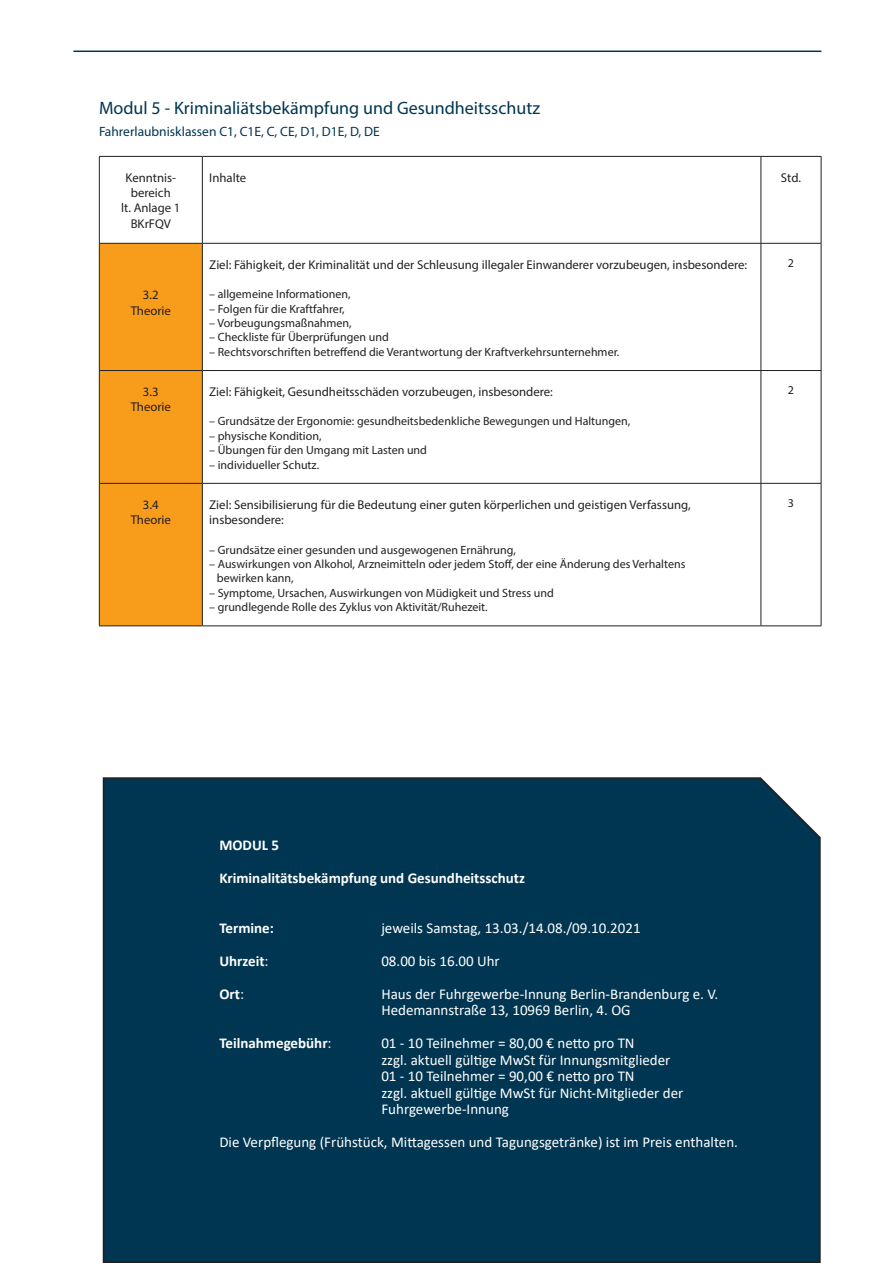
<style>
.page{position:relative;width:893px;height:1263px;background:#fff}
.page>*{position:absolute;margin:0;border:0;box-sizing:border-box;transform-origin:0 0}
.t1{font:18px "Myriad Pro";color:#003651}
.t2{font:15px/16.5px "Calibri";color:#fff}
.t3{font:700 15px "Calibri";color:#fff}
.t4{font:13.5px "Myriad Pro";color:#003651}
.t5{font:12.75px/15.3px "Myriad Pro";color:#231f20;text-align:center}
.t6{font:12px/14.4px "Myriad Pro";color:#231f20}
.s1{font-weight:400}
</style>
<div class="page">
<hr style="left:73px;top:51px;width:748px;height:1px;background:#003651">
<div style="left:100px;top:244px;width:102px;height:381px;background:#f89c1c"></div>
<hr style="left:202px;top:156px;width:559px;height:1px;background:#231f20">
<hr style="left:202px;top:157px;width:1px;height:86px;background:#231f20">
<hr style="left:761px;top:156px;width:60px;height:1px;background:#231f20">
<hr style="left:761px;top:157px;width:1px;height:86px;background:#231f20">
<hr style="left:821px;top:157px;width:1px;height:86px;background:#231f20">
<hr style="left:202px;top:243px;width:559px;height:1px;background:#231f20">
<hr style="left:761px;top:243px;width:60px;height:1px;background:#231f20">
<hr style="left:99px;top:157px;width:1px;height:86px;background:#231f20">
<hr style="left:99px;top:156px;width:103px;height:1px;background:#231f20">
<hr style="left:99px;top:244px;width:1px;height:126px;background:#231f20">
<hr style="left:99px;top:243px;width:103px;height:1px;background:#231f20">
<hr style="left:202px;top:244px;width:1px;height:126px;background:#231f20">
<hr style="left:761px;top:244px;width:1px;height:126px;background:#231f20">
<hr style="left:821px;top:244px;width:1px;height:126px;background:#231f20">
<hr style="left:99px;top:371px;width:1px;height:112px;background:#231f20">
<hr style="left:99px;top:484px;width:1px;height:141px;background:#231f20">
<hr style="left:202px;top:371px;width:1px;height:112px;background:#231f20">
<hr style="left:202px;top:484px;width:1px;height:141px;background:#231f20">
<hr style="left:761px;top:371px;width:1px;height:112px;background:#231f20">
<hr style="left:821px;top:371px;width:1px;height:112px;background:#231f20">
<hr style="left:761px;top:484px;width:1px;height:141px;background:#231f20">
<hr style="left:821px;top:484px;width:1px;height:141px;background:#231f20">
<hr style="left:99px;top:370px;width:103px;height:1px;background:#231f20">
<hr style="left:99px;top:483px;width:103px;height:1px;background:#231f20">
<hr style="left:99px;top:625px;width:103px;height:1px;background:#231f20">
<hr style="left:202px;top:370px;width:559px;height:1px;background:#231f20">
<hr style="left:761px;top:370px;width:60px;height:1px;background:#231f20">
<hr style="left:202px;top:483px;width:559px;height:1px;background:#231f20">
<hr style="left:761px;top:483px;width:60px;height:1px;background:#231f20">
<hr style="left:202px;top:625px;width:559px;height:1px;background:#231f20">
<hr style="left:761px;top:625px;width:60px;height:1px;background:#231f20">
<div style="left:102px;top:777px;width:719px;height:486px;background:#003651"></div>
<h1 class="t1" style="left:99px;top:97px;width:442px">Modul 5 - Kriminaliätsbekämpfung und Gesundheitsschutz</h1>
<p class="t4" style="left:99px;top:123px;width:282px">Fahrerlaubnisklassen C1, C1E, C, CE, D1, D1E, D, DE</p>
<p class="t5" style="left:121px;top:170px;width:61px">Kenntnis&shy;bereich<br>lt. Anlage 1<br>BKrFQV</p>
<p class="t5" style="left:209px;top:169px;width:39px">Inhalte</p>
<p class="t5" style="left:781px;top:169px;width:22px">Std.</p>
<p class="t5" style="left:131px;top:287px;width:42px">3.2<br>Theorie</p>
<p class="t5" style="left:209px;top:256px;width:539px">Ziel: Fähigkeit, der Kriminalität und der Schleusung illegaler Einwanderer vorzubeugen, insbesondere:</p>
<p class="t6" style="left:209px;top:287px;width:143px">– allgemeine Informationen,</p>
<p class="t6" style="left:209px;top:301px;width:137px">– Folgen für die Kraftfahrer,</p>
<p class="t6" style="left:209px;top:316px;width:144px">– Vorbeugungsmaßnahmen,</p>
<p class="t6" style="left:209px;top:330px;width:181px">– Checkliste für Überprüfungen und</p>
<p class="t6" style="left:209px;top:344px;width:412px">– Rechtsvorschriften betreffend die Verantwortung der Kraftverkehrsunternehmer.</p>
<p class="t5" style="left:131px;top:384px;width:42px">3.3<br>Theorie</p>
<p class="t5" style="left:209px;top:384px;width:345px">Ziel: Fähigkeit, Gesundheitsschäden vorzubeugen, insbesondere:</p>
<p class="t6" style="left:209px;top:414px;width:423px">– Grundsätze der Ergonomie: gesundheitsbedenkliche Bewegungen und Haltungen,</p>
<p class="t6" style="left:209px;top:428px;width:114px">– physische Kondition,</p>
<p class="t6" style="left:209px;top:443px;width:219px">– Übungen für den Umgang mit Lasten und</p>
<p class="t6" style="left:209px;top:457px;width:111px">– individueller Schutz.</p>
<p class="t5" style="left:131px;top:497px;width:42px">3.4<br>Theorie</p>
<p class="t5" style="left:209px;top:496px;width:483px;text-align:left">Ziel: Sensibilisierung für die Bedeutung einer guten körperlichen und geistigen Verfassung, insbesondere:</p>
<p class="t6" style="left:209px;top:542px;width:308px">– Grundsätze einer gesunden und ausgewogenen Ernährung,</p>
<p class="t6" style="left:217px;top:556px;width:470px;text-indent:-8px">– Auswirkungen von Alkohol, Arzneimitteln oder jedem Stoff, der eine Änderung des Verhaltens bewirken kann,</p>
<p class="t6" style="left:209px;top:585px;width:346px">– Symptome, Ursachen, Auswirkungen von Müdigkeit und Stress und</p>
<p class="t6" style="left:209px;top:600px;width:280px">– grundlegende Rolle des Zyklus von Aktivität/Ruhezeit.</p>
<p class="t6" style="left:788px;top:256px;width:8px">2</p>
<p class="t6" style="left:788px;top:383px;width:8px">2</p>
<p class="t6" style="left:788px;top:496px;width:8px">3</p>
<p class="t3" style="left:219px;top:835px;width:61px">MODUL 5</p>
<p class="t3" style="left:219px;top:868px;width:307px">Kriminalitätsbekämpfung und Gesundheitsschutz</p>
<p class="t3" style="left:219px;top:917px;width:56px">Termine:</p>
<p class="t2" style="left:381px;top:919px;width:261px">jeweils Samstag, 13.03./14.08./09.10.2021</p>
<p class="t3" style="left:219px;top:950px;width:51px">Uhrzeit<span class="s1">:</span></p>
<p class="t2" style="left:381px;top:952px;width:120px">08.00 bis 16.00 Uhr</p>
<p class="t3" style="left:219px;top:983px;width:26px">Ort<span class="s1">:</span></p>
<p class="t2" style="left:381px;top:985px;width:338px">Haus der Fuhrgewerbe-Innung Berlin-Brandenburg e. V.<br>Hedemannstraße 13, 10969 Berlin, 4. OG</p>
<p class="t3" style="left:219px;top:1033px;width:114px">Teilnahmegebühr<span class="s1">:</span></p>
<p class="t2" style="left:381px;top:1035px;width:304px">01 - 10 Teilnehmer = 80,00 € netto pro TN<br>zzgl. aktuell gültige MwSt für Innungsmitglieder 01 - 10 Teilnehmer = 90,00 € netto pro TN<br>zzgl. aktuell gültige MwSt für Nicht-Mitglieder der Fuhrgewerbe-Innung</p>
<p class="t2" style="left:219px;top:1134px;width:520px">Die Verpflegung (Frühstück, Mittagessen und Tagungsgetränke) ist im Preis enthalten.</p>
</div>
